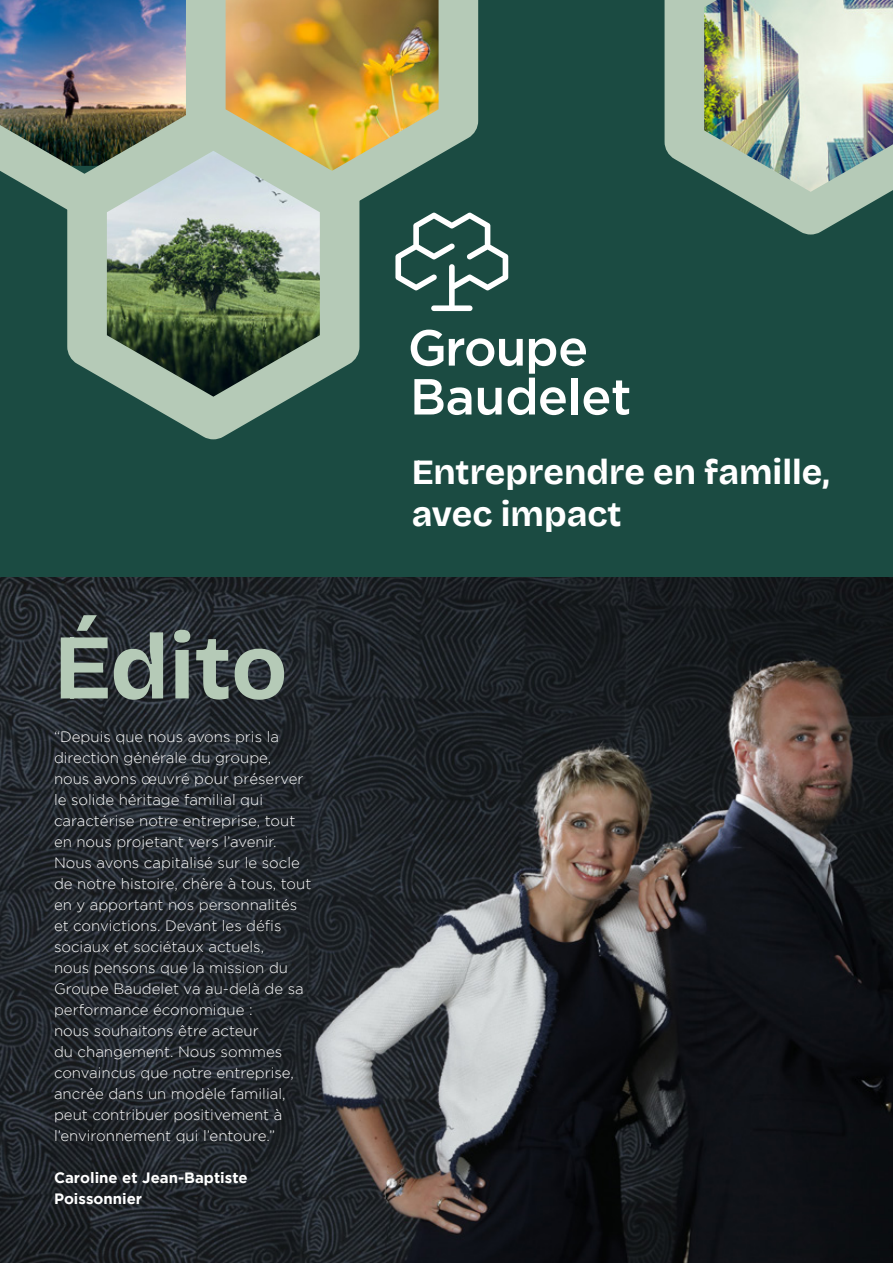
<style>
.page{position:relative;width:893px;height:1263px;background:#fff}
.page>*{position:absolute;margin:0;border:0;box-sizing:border-box;transform-origin:0 0}
.t1{font:700 92.4px "Bricolage Grotesque";color:#b5cab7}
.t2{font:700 35.4px/42.6px "Bricolage Grotesque";color:#fff}
.t3{font:300 15px/21px "Gotham";color:#fff}
.t4{font:700 15px/21px "Gotham";color:#fff}
</style>
<div class="page">
<img style="left:0;top:576px;width:893px;height:687px">
<div style="left:0;top:0;width:893px;height:576px;background:#1b4b42"></div>
<img style="left:0;top:0;width:186px;height:210px">
<svg style="left:67px;top:107px;width:292px;height:332px;background:#778e78"></svg>
<img style="left:186px;top:0;width:292px;height:213px">
<svg style="left:395px;top:212px;width:113px;height:99px"></svg>
<svg style="left:411px;top:330px;width:218px;height:85px"></svg>
<img style="left:665px;top:0;width:228px;height:234px">
<h1 class="t1" style="left:54px;top:592px;width:235px">Édito</h1>
<p class="t3" style="left:54px;top:726px;width:259px">“Depuis que nous avons pris la direction générale du groupe,<br>nous avons œuvré pour préserver le solide héritage familial qui caractérise notre entreprise, tout en nous projetant vers l’avenir.<br>Nous avons capitalisé sur le socle de notre histoire, chère à tous, tout en y apportant nos personnalités et convictions. Devant les défis sociaux et sociétaux actuels,<br>nous pensons que la mission du<br>Groupe Baudelet va au-delà de sa performance économique :<br>nous souhaitons être acteur<br>du changement. Nous sommes convaincus que notre entreprise, ancrée dans un modèle familial, peut contribuer positivement à l’environnement qui l’entoure.”</p>
<p class="t4" style="left:54px;top:1167px;width:195px">Caroline et Jean-Baptiste<br>Poissonnier</p>
<h2 class="t2" style="left:412px;top:449px;width:419px">Entreprendre en famille, avec impact</h2>
</div>
